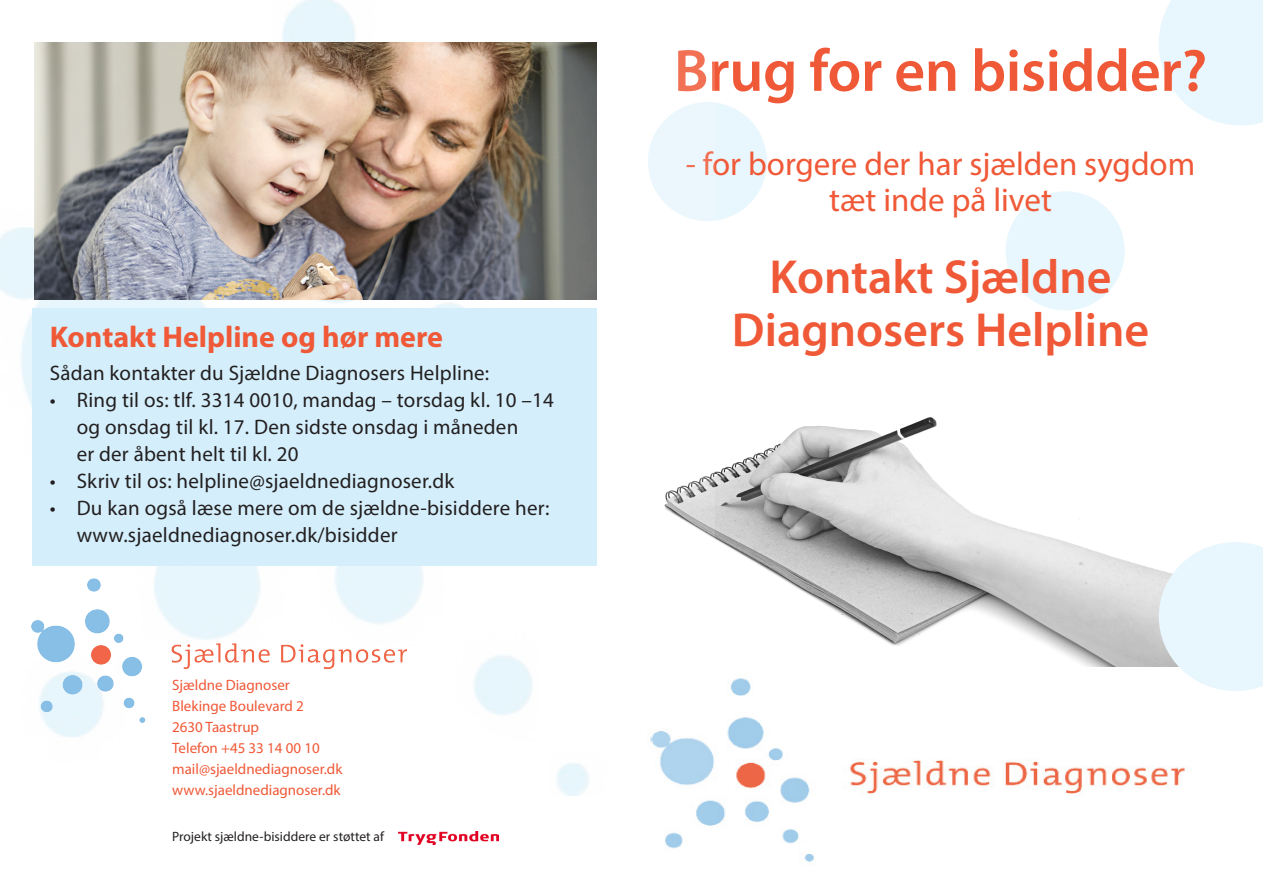
<style>
.page{position:relative;width:1263px;height:893px;background:#fff}
.page>*{position:absolute;margin:0;border:0;box-sizing:border-box;transform-origin:0 0}
.TEKST{font:600 60px "Myriad Pro";letter-spacing:-.005em;color:#f05937}
.TEKST-2{font:600 48px "Myriad Pro";color:#f05937}
.TEKST-3{font:33px "Myriad Pro";color:#f05937}
.RB{font:700 30px "Myriad Pro";color:#f05937}
.TEKST-4{font:21px "Myriad Pro";letter-spacing:.01em;color:#231f20}
.Body{font:15px "Myriad Pro";color:#f05937}
.TEKST-5{font:13.5px "Myriad Pro";color:#231f20}
</style>
<div class="page">
<div style="left:1006px;top:191px;width:119px;height:119px;background:#e8f6fd;border-radius:50%"></div>
<div style="left:648px;top:102px;width:119px;height:119px;background:#e8f6fd;border-radius:50%"></div>
<svg style="left:1159px;top:0;width:104px;height:125px;background:#eaf7fd"></svg>
<img style="left:714px;top:417px;width:445px;height:250px">
<img style="left:665px;top:678px;width:521px;height:184px">
<svg style="left:1159px;top:542px;width:104px;height:149px;background:#eaf5fb"></svg>
<img style="left:0;top:0;width:714px;height:796px">
<img style="left:35px;top:43px;width:561px;height:257px">
<div style="left:32px;top:308px;width:564px;height:257px;background:#d4effb"></div>
<img style="left:32px;top:578px;width:374px;height:145px">
<img style="left:398px;top:832px;width:101px;height:13px">
<p class="RB" style="left:50px;top:317px;width:395px">Kontakt Helpline og hør mere</p>
<p class="TEKST-4" style="left:50px;top:360px;width:441px">Sådan kontakter du Sjældne Diagnosers Helpline:</p>
<p class="TEKST-4" style="left:50px;top:387px;width:506px">• Ring til os: tlf. 3314 0010, mandag – torsdag kl. 10 –14</p>
<p class="TEKST-4" style="left:77px;top:414px;width:443px">og onsdag til kl. 17. Den sidste onsdag i måneden</p>
<p class="TEKST-4" style="left:77px;top:441px;width:223px">er der åbent helt til kl. 20</p>
<p class="TEKST-4" style="left:50px;top:468px;width:406px">• Skriv til os: helpline@sjaeldnediagnoser.dk</p>
<p class="TEKST-4" style="left:50px;top:495px;width:501px">• Du kan også læse mere om de sjældne-bisiddere her:</p>
<p class="TEKST-4" style="left:77px;top:522px;width:322px">www.sjaeldnediagnoser.dk/bisidder</p>
<p class="Body" style="left:172px;top:675px;width:119px">Sjældne Diagnoser</p>
<p class="Body" style="left:172px;top:696px;width:133px">Blekinge Boulevard 2</p>
<p class="Body" style="left:172px;top:717px;width:88px">2630 Taastrup</p>
<p class="Body" style="left:172px;top:738px;width:149px">Telefon +45 33 14 00 10</p>
<p class="Body" style="left:172px;top:759px;width:172px">mail@sjaeldnediagnoser.dk</p>
<p class="Body" style="left:172px;top:780px;width:170px">www.sjaeldnediagnoser.dk</p>
<p class="TEKST-5" style="left:172px;top:829px;width:213px">Projekt sjældne-bisiddere er støttet af</p>
<p class="TEKST" style="left:674px;top:33px;width:535px">Brug for en bisidder?</p>
<p class="TEKST-3" style="left:686px;top:143px;width:511px">- for borgere der har sjælden sygdom</p>
<p class="TEKST-3" style="left:829px;top:179px;width:224px">tæt inde på livet</p>
<p class="TEKST-2" style="left:769px;top:247px;width:344px">Kontakt Sjældne</p>
<p class="TEKST-2" style="left:732px;top:299px;width:419px">Diagnosers Helpline</p>
</div>
